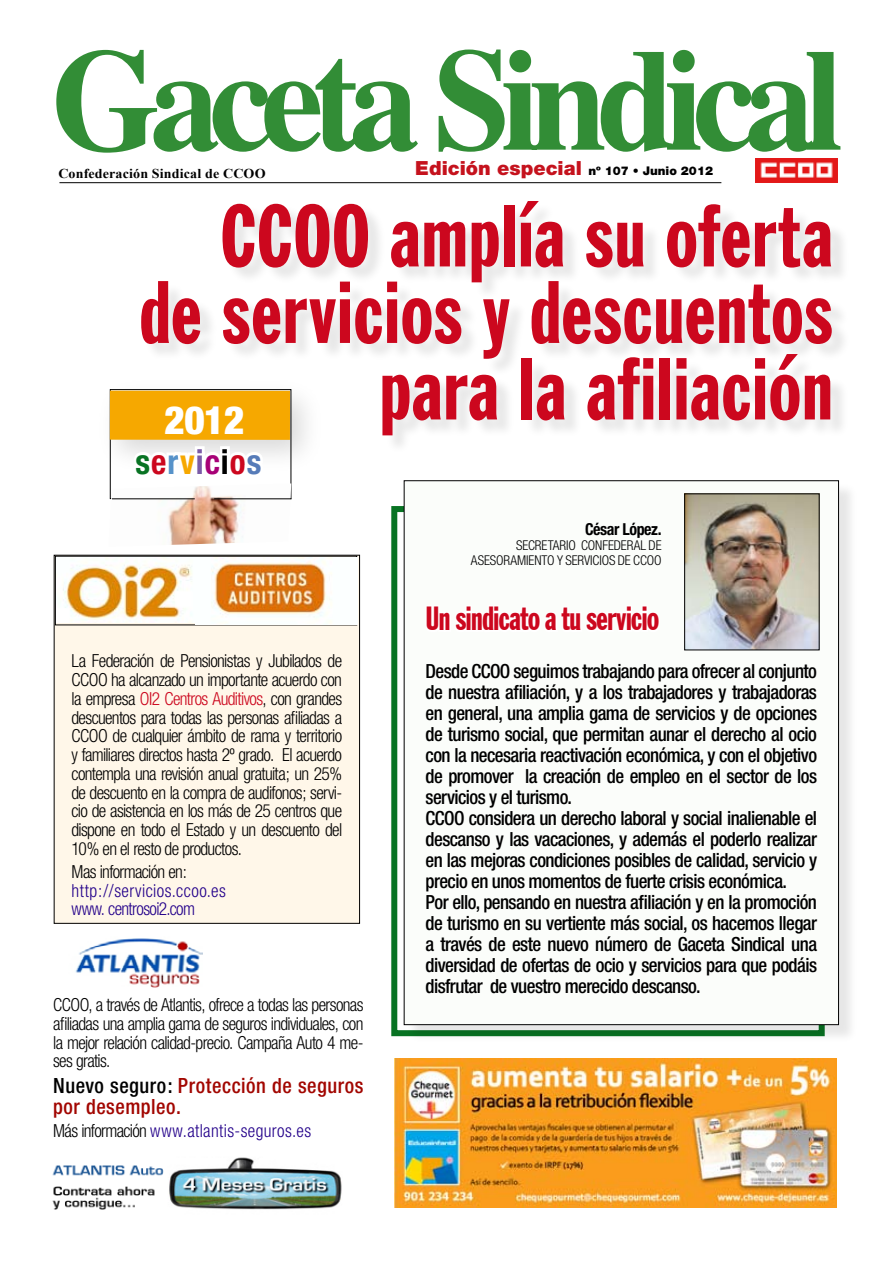
<style>
.page{position:relative;width:893px;height:1263px;background:#fff}
.page>*{position:absolute;margin:0;border:0;box-sizing:border-box;transform-origin:0 0}
.t1{font:extra-condensed 87px/76.5px "Franklin Gothic BT";color:#cc071e;text-align:right}
.t2{font:900 condensed 39px "Helvetica Neue";color:#fff}
.t3{font:700 condensed 34.35px "Helvetica Neue";letter-spacing:.03em;color:#cc071e;scale:.96 1}
.t4{font:extra-condensed 33.45px "Franklin Gothic BT";letter-spacing:-.035em;color:#cc071e}
.t5{font:500 condensed 21px/21px "Helvetica Neue";letter-spacing:.025em;color:#a20600}
.t6{font:500 condensed 19.5px/21px "Helvetica Neue";letter-spacing:-.03em;color:#000}
.t7{font:900 19.5px "Helvetica Neue";color:#c5121d}
.t8{font:300 condensed 18px/18.8px "Helvetica Neue";letter-spacing:-.04em;color:#000;text-align:justify}
.t9{font:300 condensed 18px/18.8px "Helvetica Neue";letter-spacing:.02em;color:#23008a}
.t10{font:700 condensed 16.5px "Helvetica Neue";letter-spacing:-.025em;color:#000}
.t11{font:300 condensed 13.5px/15px "Helvetica Neue";letter-spacing:-.005em;color:#000;text-align:right}
.t12{font:700 13.5px "Times New Roman";letter-spacing:.01em;color:#000;scale:1.04 1}
.s1{font-size:12px;color:#000}
.s2{color:#087323}
.s3{color:#5692c9}
.s4{color:#f6a800}
.s5{color:#7b5ba7}
.s6{color:#a70076}
.s7{color:#000}
.s8{color:#567bb8}
.s9{color:#cc071e}
</style>
<div class="page">
<div style="left:141px;top:202px;width:711px;height:254px;background:#000;opacity:.1"></div>
<img style="left:755px;top:158px;width:83px;height:25px">
<svg style="left:56px;top:50px;width:784px;height:103px"></svg>
<div style="left:405px;top:481px;width:454px;height:564px;background:#000;opacity:.1"></div>
<div style="left:404px;top:481px;width:434px;height:544px;background:#fbfdfa"></div>
<img style="left:686px;top:496px;width:131px;height:152px">
<img style="left:394px;top:1059px;width:442px;height:149px">
<div style="left:54px;top:555px;width:306px;height:368px;background:#fff7e9"></div>
<div style="left:54px;top:555px;width:306px;height:369px;border:1px solid #000"></div>
<img style="left:57px;top:558px;width:139px;height:64px">
<img style="left:196px;top:557px;width:162px;height:67px">
<hr style="left:59px;top:182px;width:662px;height:1px;background:#000">
<div style="left:98px;top:378px;width:226px;height:100px;background:#000;opacity:.15"></div>
<div style="left:110px;top:391px;width:180px;height:49px;background:#f6a800"></div>
<svg style="left:131px;top:444px;width:135px;height:34px"></svg>
<img style="left:109px;top:483px;width:182px;height:62px">
<hr style="left:214px;top:499px;width:77px;height:1px;background:#000">
<hr style="left:112px;top:499px;width:83px;height:1px;background:#000">
<img style="left:75px;top:938px;width:128px;height:50px">
<img style="left:52px;top:1157px;width:290px;height:53px">
<p class="t12" style="left:58px;top:164px;width:201px">Confederación Sindical de CCOO</p>
<p class="t7" style="left:415px;top:157px;width:299px">Edición especial <span class="s1">nº 107 • Junio 2012</span></p>
<h1 class="t1" style="left:139px;top:198px;width:696px">CCOO amplía su oferta de servicios y descuentos para la afiliación</h1>
<h2 class="t2" style="left:164px;top:396px;width:82px">2012</h2>
<h3 class="t3" style="left:136px;top:441px;width:132px"><span class="s2">s</span>e<span class="s3">r</span><span class="s4">v</span><span class="s5">i</span><span class="s6">c</span><span class="s7">i</span>o<span class="s8">s</span></h3>
<p class="t8" style="left:72px;top:651px;width:272px">La Federación de Pensionistas y Jubilados de CCOO ha alcanzado un importante acuerdo con la empresa <span class="s9">OI2 Centros Auditivos</span>, con grandes descuentos para todas las personas afiliadas a CCOO de cualquier ámbito de rama y territorio y familiares directos hasta 2º grado. El acuerdo contempla una revisión anual gratuita; un 25% de descuento en la compra de audifonos; servi&shy;cio de asistencia en los más de 25 centros que dispone en todo el Estado y un descuento del 10% en el resto de productos.</p>
<p class="t8" style="left:72px;top:862px;width:117px">Mas información en:</p>
<p class="t9" style="left:72px;top:881px;width:156px">http://servicios.ccoo.es www. centrosoi2.com</p>
<p class="t8" style="left:53px;top:995px;width:312px">CCOO, a través de Atlantis, ofrece a todas las personas afiliadas una amplia gama de seguros individuales, con la mejor relación calidad-precio. Campaña Auto 4 me&shy;ses gratis.</p>
<p class="t5" style="left:53px;top:1074px;width:312px"><span class="s7">Nuevo seguro:</span> Protección de seguros por desempleo.</p>
<p class="t9" style="left:53px;top:1121px;width:260px"><span class="s7">Más información</span> www.atlantis-seguros.es</p>
<p class="t10" style="left:585px;top:519px;width:78px">César López.</p>
<p class="t11" style="left:471px;top:538px;width:192px">SECRETARIO CONFEDERAL DE<br>ASESORAMIENTO Y SERVICIOS DE CCOO</p>
<h3 class="t4" style="left:426px;top:599px;width:235px">Un sindicato a tu servicio</h3>
<p class="t6" style="left:426px;top:661px;width:393px">Desde CCOO seguimos trabajando para ofrecer al conjunto de nuestra afiliación, y a los trabajadores y trabajadoras en general, una amplia gama de servicios y de opciones de turismo social, que permitan aunar el derecho al ocio con la necesaria reactivación económica, y con el objetivo de promover la creación de empleo en el sector de los servicios y el turismo.<br>CCOO considera un derecho laboral y social inalienable el descanso y las vacaciones, y además el poderlo realizar en las mejoras condiciones posibles de calidad, servicio y precio en unos momentos de fuerte crisis económica.<br>Por ello, pensando en nuestra afiliación y en la promoción de turismo en su vertiente más social, os hacemos llegar a través de este nuevo número de Gaceta Sindical una diversidad de ofertas de ocio y servicios para que podáis disfrutar de vuestro merecido descanso.</p>
</div>
